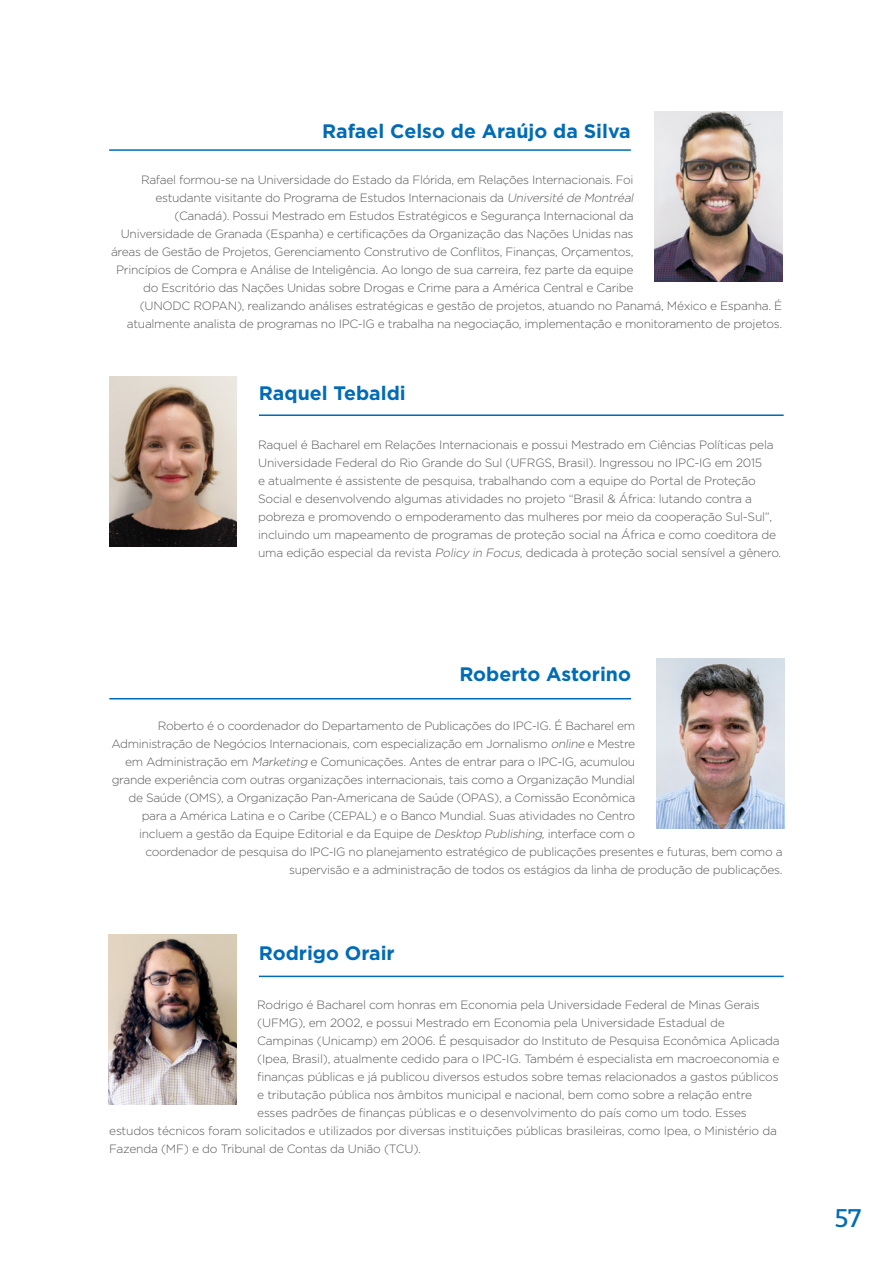
<style>
.page{position:relative;width:893px;height:1263px;background:#fff}
.page>*{position:absolute;margin:0;border:0;box-sizing:border-box;transform-origin:0 0}
.t1{font:25.5px "Bitter";color:#006bb6}
.t2{font:700 19.5px "Gotham";color:#006bb6}
.t3{font:300 12px/18px "Gotham";letter-spacing:-.025em;color:#58595b}
.s1{font-style:italic}
</style>
<div class="page">
<img style="left:655px;top:112px;width:127px;height:170px">
<hr style="left:109px;top:149px;width:522px;height:2px;background:#006bb6">
<hr style="left:259px;top:414px;width:525px;height:2px;background:#006bb6">
<hr style="left:109px;top:698px;width:522px;height:1px;background:#006bb6">
<hr style="left:259px;top:976px;width:525px;height:1px;background:#006bb6">
<img style="left:109px;top:376px;width:128px;height:171px">
<img style="left:657px;top:658px;width:127px;height:170px">
<img style="left:108px;top:935px;width:128px;height:170px">
<h2 class="t2" style="left:322px;top:120px;width:310px">Rafael Celso de Araújo da Silva</h2>
<p class="t3" style="left:141px;top:171px;width:494px">Rafael formou-se na Universidade do Estado da Flórida, em Relações Internacionais. Foi</p>
<p class="t3" style="left:155px;top:189px;width:482px">estudante visitante do Programa de Estudos Internacionais da <span class="s1">Université de Montréal</span></p>
<p class="t3" style="left:174px;top:207px;width:461px">(Canadá). Possui Mestrado em Estudos Estratégicos e Segurança Internacional da</p>
<p class="t3" style="left:121px;top:225px;width:514px">Universidade de Granada (Espanha) e certificações da Organização das Nações Unidas nas</p>
<p class="t3" style="left:111px;top:243px;width:524px">áreas de Gestão de Projetos, Gerenciamento Construtivo de Conflitos, Finanças, Orçamentos,</p>
<p class="t3" style="left:116px;top:261px;width:519px">Princípios de Compra e Análise de Inteligência. Ao longo de sua carreira, fez parte da equipe</p>
<p class="t3" style="left:143px;top:279px;width:492px">do Escritório das Nações Unidas sobre Drogas e Crime para a América Central e Caribe</p>
<p class="t3" style="left:140px;top:297px;width:644px">(UNODC ROPAN), realizando análises estratégicas e gestão de projetos, atuando no Panamá, México e Espanha. É</p>
<p class="t3" style="left:127px;top:315px;width:657px">atualmente analista de programas no IPC-IG e trabalha na negociação, implementação e monitoramento de projetos.</p>
<h2 class="t2" style="left:259px;top:382px;width:148px">Raquel Tebaldi</h2>
<p class="t3" style="left:258px;top:436px;width:525px">Raquel é Bacharel em Relações Internacionais e possui Mestrado em Ciências Políticas pela Universidade Federal do Rio Grande do Sul (UFRGS, Brasil). Ingressou no IPC-IG em 2015<br>e atualmente é assistente de pesquisa, trabalhando com a equipe do Portal de Proteção Social e desenvolvendo algumas atividades no projeto “Brasil &amp; África: lutando contra a pobreza e promovendo o empoderamento das mulheres por meio da cooperação Sul-Sul”, incluindo um mapeamento de programas de proteção social na África e como coeditora de uma edição especial da revista <span class="s1">Policy in Focus</span>, dedicada à proteção social sensível a gênero.</p>
<h2 class="t2" style="left:459px;top:663px;width:173px">Roberto Astorino</h2>
<p class="t3" style="left:158px;top:717px;width:479px">Roberto é o coordenador do Departamento de Publicações do IPC-IG. É Bacharel em</p>
<p class="t3" style="left:111px;top:735px;width:525px">Administração de Negócios Internacionais, com especialização em Jornalismo <span class="s1">online</span> e Mestre</p>
<p class="t3" style="left:125px;top:753px;width:512px">em Administração em <span class="s1">Marketing</span> e Comunicações. Antes de entrar para o IPC-IG, acumulou</p>
<p class="t3" style="left:112px;top:771px;width:525px">grande experiência com outras organizações internacionais, tais como a Organização Mundial</p>
<p class="t3" style="left:128px;top:789px;width:508px">de Saúde (OMS), a Organização Pan-Americana de Saúde (OPAS), a Comissão Econômica</p>
<p class="t3" style="left:142px;top:807px;width:495px">para a América Latina e o Caribe (CEPAL) e o Banco Mundial. Suas atividades no Centro</p>
<p class="t3" style="left:139px;top:825px;width:498px">incluem a gestão da Equipe Editorial e da Equipe de <span class="s1">Desktop Publishing,</span>interface com o</p>
<p class="t3" style="left:145px;top:843px;width:639px">coordenador de pesquisa do IPC-IG no planejamento estratégico de publicações presentes e futuras, bem como a</p>
<p class="t3" style="left:289px;top:861px;width:495px">supervisão e a administração de todos os estágios da linha de produção de publicações.</p>
<h2 class="t2" style="left:259px;top:941px;width:137px">Rodrigo Orair</h2>
<p class="t3" style="left:257px;top:995px;width:504px">Rodrigo é Bacharel com honras em Economia pela Universidade Federal de Minas Gerais</p>
<p class="t3" style="left:257px;top:1013px;width:469px">(UFMG), em 2002, e possui Mestrado em Economia pela Universidade Estadual de</p>
<p class="t3" style="left:257px;top:1031px;width:524px">Campinas (Unicamp) em 2006. É pesquisador do Instituto de Pesquisa Econômica Aplicada</p>
<p class="t3" style="left:257px;top:1049px;width:524px">(Ipea, Brasil), atualmente cedido para o IPC-IG. Também é especialista em macroeconomia e</p>
<p class="t3" style="left:257px;top:1067px;width:523px">finanças públicas e já publicou diversos estudos sobre temas relacionados a gastos públicos</p>
<p class="t3" style="left:257px;top:1085px;width:496px">e tributação pública nos âmbitos municipal e nacional, bem como sobre a relação entre</p>
<p class="t3" style="left:257px;top:1103px;width:491px">esses padrões de finanças públicas e o desenvolvimento do país como um todo. Esses</p>
<p class="t3" style="left:109px;top:1121px;width:669px">estudos técnicos foram solicitados e utilizados por diversas instituições públicas brasileiras, como Ipea, o Ministério da</p>
<p class="t3" style="left:109px;top:1139px;width:313px">Fazenda (MF) e do Tribunal de Contas da União (TCU).</p>
<h1 class="t1" style="left:835px;top:1199px;width:28px">57</h1>
</div>
